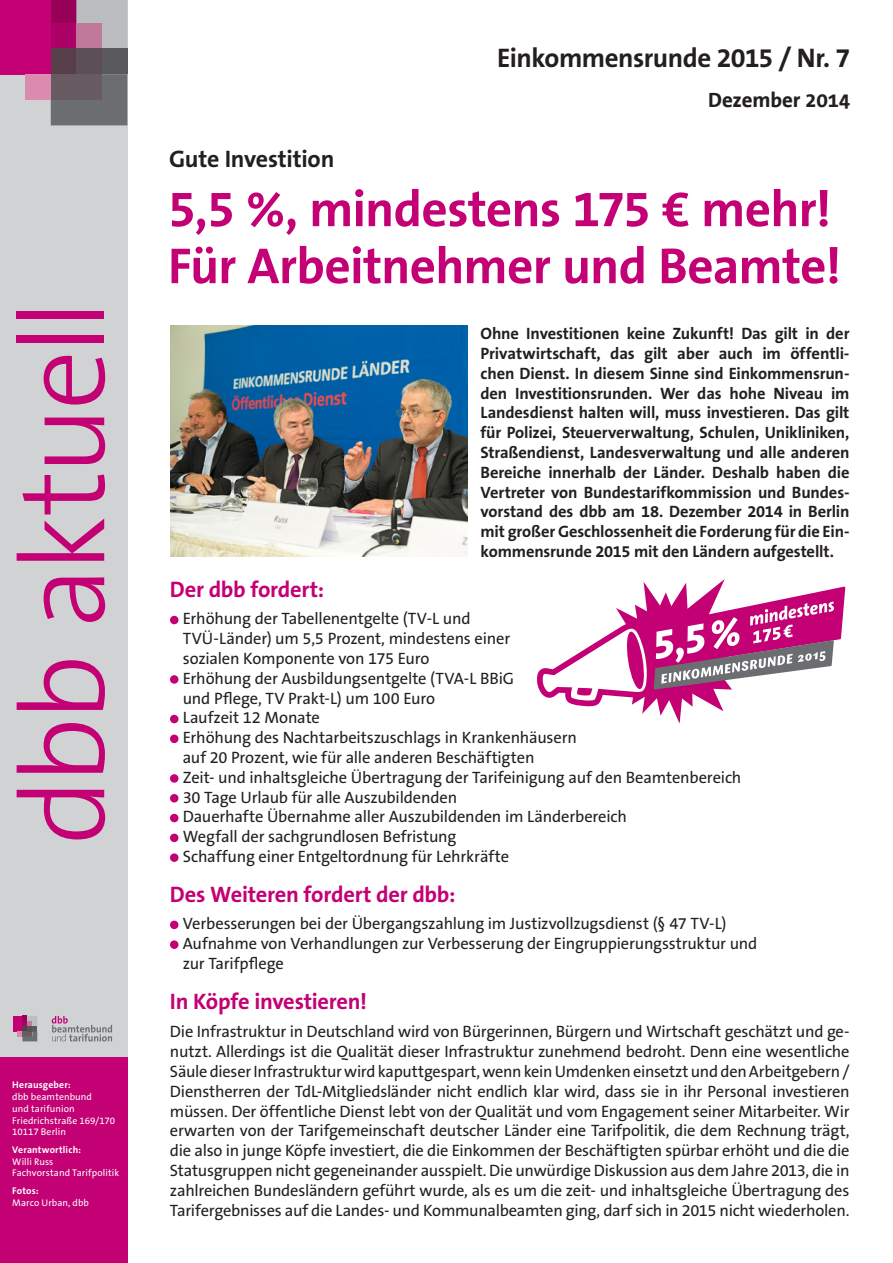
<style>
.page{position:relative;width:893px;height:1263px;background:#fff}
.page>*{position:absolute;margin:0;border:0;box-sizing:border-box;transform-origin:0 0}
.Seitenhead_80pt{font:300 120px "The Sans B3";letter-spacing:-.045em;color:#c30175}
.Überschrift{font:700 51px/57px "The Sans B7";letter-spacing:-.015em;color:#c30175}
.Dachzeile{font:700 27px "The Sans B7";letter-spacing:-.02em;color:#231f20}
.Dachzeile-2{font:700 24px "The Sans B7";letter-spacing:-.01em;color:#231f20}
.Zwischenüberschrift{font:700 22.5px "The Sans B7";letter-spacing:-.01em;color:#c30175}
.Dachzeile-3{font:700 21px "The Sans Office";letter-spacing:-.01em;color:#231f20}
.Fliesstext{font:16.5px/19.8px "The Sans B5 Plain";letter-spacing:-.02em;color:#231f20;text-align:justify}
.FliesstextEinzug{font:16.5px/19.8px "The Sans B5 Plain";letter-spacing:-.01em;color:#231f20}
.Einleitung{font:700 16.5px/19.8px "The Sans B7";letter-spacing:-.01em;color:#231f20;text-align:justify}
.Herausgeber{font:9.75px/11.7px "The Sans B5 Plain";letter-spacing:.005em;color:#fff}
.Herausgeber-2{font:700 9.75px "The Sans B7";letter-spacing:.015em;color:#fff}
.s1{font-family:"The Sans B7";font-weight:700}
</style>
<div class="page">
<div style="left:0;top:0;width:127px;height:1263px;background:#d1d2d4"></div>
<div style="left:0;top:0;width:51px;height:74px;background:#c30175"></div>
<div style="left:51px;top:0;width:25px;height:23px;background:#970059"></div>
<div style="left:51px;top:23px;width:25px;height:26px;background:#ac0167"></div>
<div style="left:51px;top:49px;width:25px;height:25px;background:#573e4b"></div>
<svg style="left:76px;top:0;width:51px;height:49px;background:#baa8b3"></svg>
<div style="left:76px;top:49px;width:26px;height:25px;background:#5c5056"></div>
<div style="left:102px;top:49px;width:25px;height:25px;background:#5a5a5d"></div>
<svg style="left:51px;top:74px;width:76px;height:51px;background:#6a666b"></svg>
<div style="left:25px;top:74px;width:26px;height:26px;background:#dc8bb0"></div>
<div style="left:170px;top:616px;width:8px;height:8px;background:#c30175;border-radius:50%"></div>
<div style="left:170px;top:675px;width:8px;height:9px;background:#c30175;border-radius:50%"></div>
<div style="left:170px;top:715px;width:8px;height:8px;background:#c30175;border-radius:50%"></div>
<div style="left:170px;top:735px;width:8px;height:8px;background:#c30175;border-radius:50%"></div>
<div style="left:170px;top:774px;width:8px;height:9px;background:#c30175;border-radius:50%"></div>
<div style="left:170px;top:794px;width:8px;height:8px;background:#c30175;border-radius:50%"></div>
<div style="left:170px;top:814px;width:8px;height:8px;background:#c30175;border-radius:50%"></div>
<div style="left:170px;top:834px;width:8px;height:8px;background:#c30175;border-radius:50%"></div>
<div style="left:170px;top:853px;width:8px;height:9px;background:#c30175;border-radius:50%"></div>
<div style="left:170px;top:921px;width:8px;height:8px;background:#c30175;border-radius:50%"></div>
<div style="left:170px;top:940px;width:8px;height:9px;background:#c30175;border-radius:50%"></div>
<div style="left:0;top:1057px;width:127px;height:206px;background:#c30175"></div>
<svg style="left:52px;top:1016px;width:60px;height:25px"></svg>
<div style="left:13px;top:1016px;width:9px;height:15px;background:#c30175"></div>
<svg style="left:18px;top:1016px;width:19px;height:25px"></svg>
<img style="left:170px;top:326px;width:298px;height:230px">
<svg style="left:537px;top:579px;width:308px;height:143px"></svg>
<p class="Seitenhead_80pt" style="left:-1px;top:845px;width:547px;rotate:-90deg">dbb aktuell</p>
<p class="Herausgeber-2" style="left:12px;top:1080px;width:60px">Herausgeber:</p>
<p class="Herausgeber" style="left:12px;top:1091px;width:81px">dbb beamtenbund und tarifunion</p>
<p class="Herausgeber" style="left:12px;top:1115px;width:105px">Friedrichstraße 169/170</p>
<p class="Herausgeber" style="left:12px;top:1126px;width:55px">10117 Berlin</p>
<p class="Herausgeber-2" style="left:12px;top:1144px;width:70px">Verantwortlich:</p>
<p class="Herausgeber" style="left:12px;top:1156px;width:43px">Willi Russ</p>
<p class="Herausgeber" style="left:12px;top:1167px;width:108px">Fachvorstand Tarifpolitik</p>
<p class="Herausgeber" style="left:12px;top:1185px;width:78px"><span class="s1">Fotos:<br></span>Marco Urban, dbb</p>
<p class="Dachzeile-2" style="left:169px;top:145px;width:167px">Gute Investition</p>
<p class="Dachzeile" style="left:497px;top:44px;width:355px">Einkommensrunde 2015 / Nr. 7</p>
<p class="Dachzeile-3" style="left:708px;top:89px;width:144px">Dezember 2014</p>
<p class="Überschrift" style="left:168px;top:182px;width:675px">5,5 %, mindestens 175 € mehr!<br>Für Arbeitnehmer und Beamte!</p>
<p class="Einleitung" style="left:480px;top:324px;width:371px">Ohne Investitionen keine Zukunft! Das gilt in der Privatwirtschaft, das gilt aber auch im öffentli&shy;chen Dienst. In diesem Sinne sind Einkommensrun&shy;den Investitionsrunden. Wer das hohe Niveau im Landesdienst halten will, muss investieren. Das gilt für Polizei, Steuerverwaltung, Schulen, Unikliniken, Straßendienst, Landesverwaltung und alle anderen Bereiche innerhalb der Länder. Deshalb haben die Vertreter von Bundestarifkommission und Bundes&shy;vorstand des dbb am 18. Dezember 2014 in Berlin mit großer Geschlossenheit die Forderung für die Ein&shy;kommensrunde 2015 mit den Ländern aufgestellt.</p>
<p class="Zwischenüberschrift" style="left:170px;top:577px;width:156px">Der dbb fordert:</p>
<p class="FliesstextEinzug" style="left:183px;top:609px;width:329px">Erhöhung der Tabellenentgelte (TV-L und<br>TVÜ-Länder) um 5,5 Prozent, mindestens einer sozialen Komponente von 175 Euro</p>
<p class="FliesstextEinzug" style="left:183px;top:669px;width:333px">Erhöhung der Ausbildungsentgelte (TVA-L BBiG</p>
<p class="FliesstextEinzug" style="left:183px;top:688px;width:254px">und Pflege, TV Prakt-L) um 100 Euro</p>
<p class="FliesstextEinzug" style="left:183px;top:708px;width:139px">Laufzeit 12 Monate</p>
<p class="FliesstextEinzug" style="left:183px;top:728px;width:396px">Erhöhung des Nachtarbeitszuschlags in Krankenhäusern</p>
<p class="FliesstextEinzug" style="left:183px;top:748px;width:353px">auf 20 Prozent, wie für alle anderen Beschäftigten</p>
<p class="FliesstextEinzug" style="left:183px;top:768px;width:560px">Zeit- und inhaltsgleiche Übertragung der Tarifeinigung auf den Beamtenbereich</p>
<p class="FliesstextEinzug" style="left:183px;top:787px;width:276px">30 Tage Urlaub für alle Auszubildenden</p>
<p class="FliesstextEinzug" style="left:183px;top:807px;width:446px">Dauerhafte Übernahme aller Auszubildenden im Länderbereich</p>
<p class="FliesstextEinzug" style="left:183px;top:827px;width:275px">Wegfall der sachgrundlosen Befristung</p>
<p class="FliesstextEinzug" style="left:183px;top:847px;width:328px">Schaffung einer Entgeltordnung für Lehrkräfte</p>
<p class="Zwischenüberschrift" style="left:170px;top:882px;width:287px">Des Weiteren fordert der dbb:</p>
<p class="FliesstextEinzug" style="left:183px;top:914px;width:545px">Verbesserungen bei der Übergangszahlung im Justizvollzugsdienst (§ 47 TV-L)</p>
<p class="FliesstextEinzug" style="left:183px;top:934px;width:576px">Aufnahme von Verhandlungen zur Verbesserung der Eingruppierungsstruktur und</p>
<p class="FliesstextEinzug" style="left:183px;top:954px;width:102px">zur Tarifpflege</p>
<p class="Zwischenüberschrift" style="left:170px;top:989px;width:199px">In Köpfe investieren!</p>
<p class="Fliesstext" style="left:170px;top:1022px;width:681px">Die Infrastruktur in Deutschland wird von Bürgerinnen, Bürgern und Wirtschaft geschätzt und ge&shy;nutzt. Allerdings ist die Qualität dieser Infrastruktur zunehmend bedroht. Denn eine wesentliche Säule dieser Infrastruktur wird kaputtgespart, wenn kein Umdenken einsetzt und den Arbeitgebern / Dienstherren der TdL-Mitgliedsländer nicht endlich klar wird, dass sie in ihr Personal investieren müssen. Der öffentliche Dienst lebt von der Qualität und vom Engagement seiner Mitarbeiter. Wir erwarten von der Tarifgemeinschaft deutscher Länder eine Tarifpolitik, die dem Rechnung trägt, die also in junge Köpfe investiert, die die Einkommen der Beschäftigten spürbar erhöht und die die Statusgruppen nicht gegeneinander ausspielt. Die unwürdige Diskussion aus dem Jahre 2013, die in zahlreichen Bundesländern geführt wurde, als es um die zeit- und inhaltsgleiche Übertragung des Tarifergebnisses auf die Landes- und Kommunalbeamten ging, darf sich in 2015 nicht wiederholen.</p>
</div>
